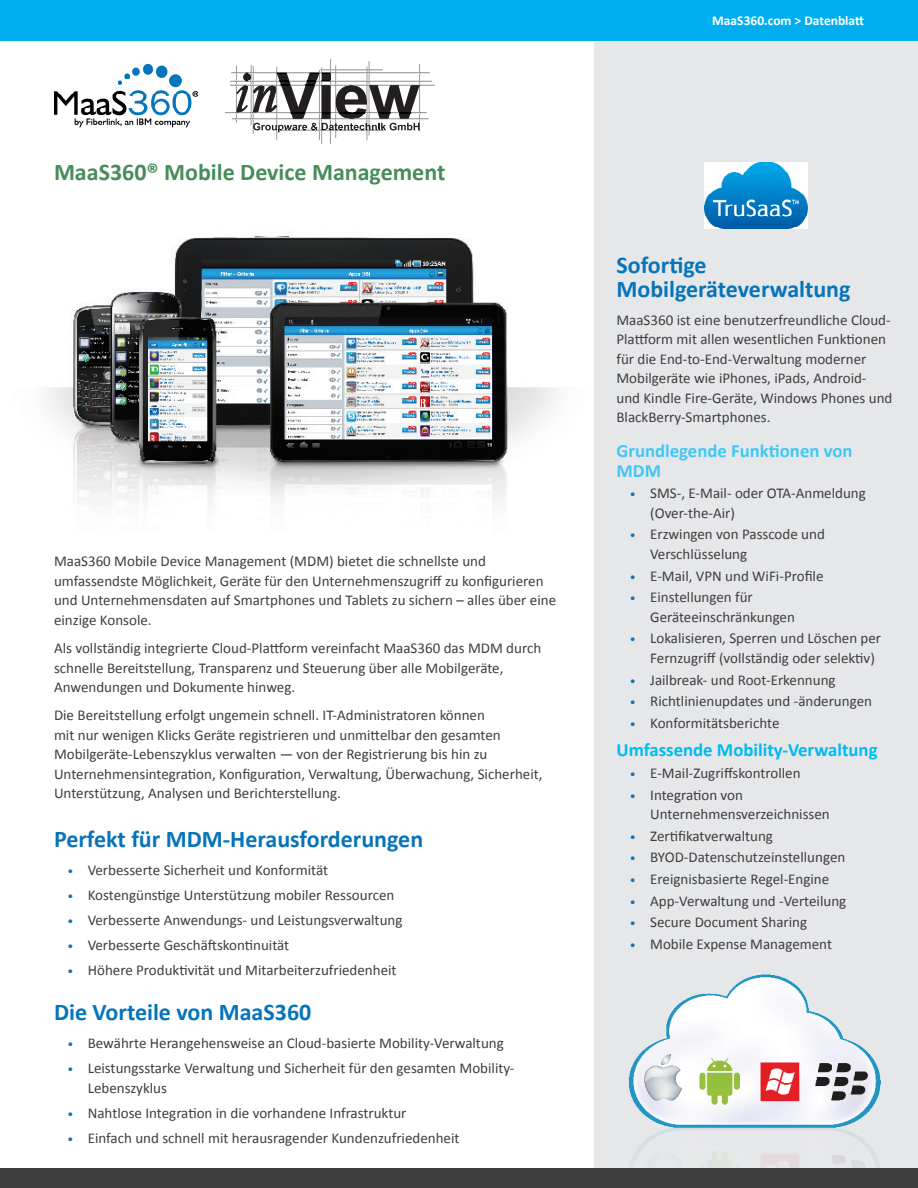
<style>
.page{position:relative;width:918px;height:1188px;background:#fff}
.page>*{position:absolute;margin:0;border:0;box-sizing:border-box;transform-origin:0 0}
.header_level_1{font:700 24px/24px "Calibri";color:#0774ba}
.t1{font:700 24px "Calibri";color:#478d5b}
.header_level_2{font:700 18.75px "Calibri";color:#00baf1}
.t2{font:700 18.75px/19.5px "Calibri";color:#40c7f4}
.body_copy{font:15px/19.5px "Calibri";color:#3e3e3f}
.t3{font:700 13.5px "Calibri";color:#fff}
.s1{font-size:12px;color:#0774ba}
</style>
<div class="page">
<img style="left:46px;top:233px;width:511px;height:272px">
<div style="left:594px;top:0;width:324px;height:1188px;background:#e6e7e9"></div>
<div style="left:0;top:0;width:918px;height:40px;background:#00aeef"></div>
<img style="left:54px;top:64px;width:144px;height:64px">
<img style="left:626px;top:974px;width:257px;height:195px">
<div style="left:0;top:1169px;width:918px;height:19px;background:#3e3e3f"></div>
<img style="left:705px;top:162px;width:102px;height:67px">
<hr style="left:236px;top:66px;width:1px;height:57px;background:#999b9e">
<hr style="left:251px;top:65px;width:1px;height:60px;background:#999b9e">
<hr style="left:253px;top:66px;width:1px;height:68px;background:#999b9e">
<hr style="left:276px;top:67px;width:1px;height:73px;background:#999b9e">
<hr style="left:321px;top:68px;width:1px;height:76px;background:#999b9e">
<hr style="left:330px;top:59px;width:1px;height:85px;background:#999b9e">
<hr style="left:369px;top:61px;width:1px;height:75px;background:#999b9e">
<hr style="left:419px;top:64px;width:1px;height:67px;background:#999b9e">
<hr style="left:335px;top:65px;width:1px;height:73px;background:#999b9e">
<hr style="left:319px;top:70px;width:1px;height:70px;background:#999b9e">
<hr style="left:367px;top:66px;width:1px;height:74px;background:#999b9e">
<svg style="left:236px;top:74px;width:184px;height:58px"></svg>
<div style="left:243px;top:73px;width:8px;height:8px;background:#231f20;border-radius:50%"></div>
<img style="left:320px;top:70px;width:62px;height:1px">
<img style="left:231px;top:73px;width:199px;height:1px">
<img style="left:231px;top:81px;width:201px;height:1px">
<img style="left:231px;top:85px;width:203px;height:1px">
<img style="left:226px;top:112px;width:200px;height:1px">
<img style="left:233px;top:119px;width:196px;height:1px">
<img style="left:279px;top:130px;width:105px;height:1px">
<p class="t1" style="left:54px;top:157px;width:393px">MaaS360® Mobile Device Management</p>
<p class="body_copy" style="left:54px;top:552px;width:504px">MaaS360 Mobile Device Management (MDM) bietet die schnellste und umfassendste Möglichkeit, Geräte für den Unternehmenszugriff zu konfigurieren und Unternehmensdaten auf Smartphones und Tablets zu sichern – alles über eine einzige Konsole.</p>
<p class="body_copy" style="left:54px;top:638px;width:489px">Als vollständig integrierte Cloud-Plattform vereinfacht MaaS360 das MDM durch schnelle Bereitstellung, Transparenz und Steuerung über alle Mobilgeräte,<br>Anwendungen und Dokumente hinweg.</p>
<p class="body_copy" style="left:54px;top:705px;width:490px">Die Bereitstellung erfolgt ungemein schnell. IT-Administratoren können<br>mit nur wenigen Klicks Geräte registrieren und unmittelbar den gesamten Mobilgeräte-Lebenszyklus verwalten — von der Registrierung bis hin zu Unternehmensintegration, Konfiguration, Verwaltung, Überwachung, Sicherheit, Unterstützung, Analysen und Berichterstellung.</p>
<p class="header_level_1" style="left:54px;top:827px;width:371px">Perfekt für MDM-Herausforderungen</p>
<p class="body_copy" style="left:68px;top:860px;width:262px"><span class="s1">•</span> Verbesserte Sicherheit und Konformität</p>
<p class="body_copy" style="left:68px;top:885px;width:328px"><span class="s1">•</span> Kostengünstige Unterstützung mobiler Ressourcen</p>
<p class="body_copy" style="left:68px;top:910px;width:336px"><span class="s1">•</span> Verbesserte Anwendungs- und Leistungsverwaltung</p>
<p class="body_copy" style="left:68px;top:935px;width:223px"><span class="s1">•</span> Verbesserte Geschäftskontinuität</p>
<p class="body_copy" style="left:68px;top:960px;width:331px"><span class="s1">•</span> Höhere Produktivität und Mitarbeiterzufriedenheit</p>
<p class="header_level_1" style="left:54px;top:1000px;width:259px">Die Vorteile von MaaS360</p>
<p class="body_copy" style="left:68px;top:1034px;width:438px"><span class="s1">•</span> Bewährte Herangehensweise an Cloud-basierte Mobility-Verwaltung</p>
<p class="body_copy" style="left:88px;top:1059px;width:428px;text-indent:-20px"><span class="s1">•</span> Leistungsstarke Verwaltung und Sicherheit für den gesamten Mobility-<br>Lebenszyklus</p>
<p class="body_copy" style="left:68px;top:1103px;width:341px"><span class="s1">•</span> Nahtlose Integration in die vorhandene Infrastruktur</p>
<p class="body_copy" style="left:68px;top:1128px;width:394px"><span class="s1">•</span> Einfach und schnell mit herausragender Kundenzufriedenheit</p>
<p class="t3" style="left:712px;top:12px;width:153px">MaaS360.com &gt; Datenblatt</p>
<p class="header_level_1" style="left:616px;top:253px;width:236px">Sofortige<br>Mobilgeräteverwaltung</p>
<p class="body_copy" style="left:616px;top:310px;width:278px">MaaS360 ist eine benutzerfreundliche Cloud-Plattform mit allen wesentlichen Funktionen für die End-to-End-Verwaltung moderner Mobilgeräte wie iPhones, iPads, Android&shy;und Kindle Fire-Geräte, Windows Phones und BlackBerry-Smartphones.</p>
<p class="t2" style="left:616px;top:441px;width:238px">Grundlegende Funktionen von<br>MDM</p>
<p class="body_copy" style="left:650px;top:484px;width:217px;text-indent:-20px"><span class="s1">•</span> SMS-, E-Mail- oder OTA-Anmeldung (Over-the-Air)</p>
<p class="body_copy" style="left:650px;top:525px;width:176px;text-indent:-20px"><span class="s1">•</span> Erzwingen von Passcode und<br>Verschlüsselung</p>
<p class="body_copy" style="left:630px;top:566px;width:195px"><span class="s1">•</span> E-Mail, VPN und WiFi-Profile</p>
<p class="body_copy" style="left:650px;top:588px;width:146px;text-indent:-20px"><span class="s1">•</span> Einstellungen für<br>Geräteeinschränkungen</p>
<p class="body_copy" style="left:650px;top:629px;width:232px;text-indent:-20px"><span class="s1">•</span> Lokalisieren, Sperren und Löschen per<br>Fernzugriff (vollständig oder selektiv)</p>
<p class="body_copy" style="left:630px;top:670px;width:207px"><span class="s1">•</span> Jailbreak- und Root-Erkennung</p>
<p class="body_copy" style="left:630px;top:691px;width:244px"><span class="s1">•</span> Richtlinienupdates und -änderungen</p>
<p class="body_copy" style="left:630px;top:713px;width:151px"><span class="s1">•</span> Konformitätsberichte</p>
<p class="header_level_2" style="left:616px;top:738px;width:263px">Umfassende Mobility-Verwaltung</p>
<p class="body_copy" style="left:630px;top:763px;width:172px"><span class="s1">•</span> E-Mail-Zugriffskontrollen</p>
<p class="body_copy" style="left:650px;top:785px;width:181px;text-indent:-20px"><span class="s1">•</span> Integration von<br>Unternehmensverzeichnissen</p>
<p class="body_copy" style="left:630px;top:826px;width:145px"><span class="s1">•</span> Zertifikatverwaltung</p>
<p class="body_copy" style="left:630px;top:848px;width:217px"><span class="s1">•</span> BYOD-Datenschutzeinstellungen</p>
<p class="body_copy" style="left:630px;top:869px;width:201px"><span class="s1">•</span> Ereignisbasierte Regel-Engine</p>
<p class="body_copy" style="left:630px;top:891px;width:218px"><span class="s1">•</span> App-Verwaltung und -Verteilung</p>
<p class="body_copy" style="left:630px;top:913px;width:179px"><span class="s1">•</span> Secure Document Sharing</p>
<p class="body_copy" style="left:630px;top:934px;width:204px"><span class="s1">•</span> Mobile Expense Management</p>
</div>
